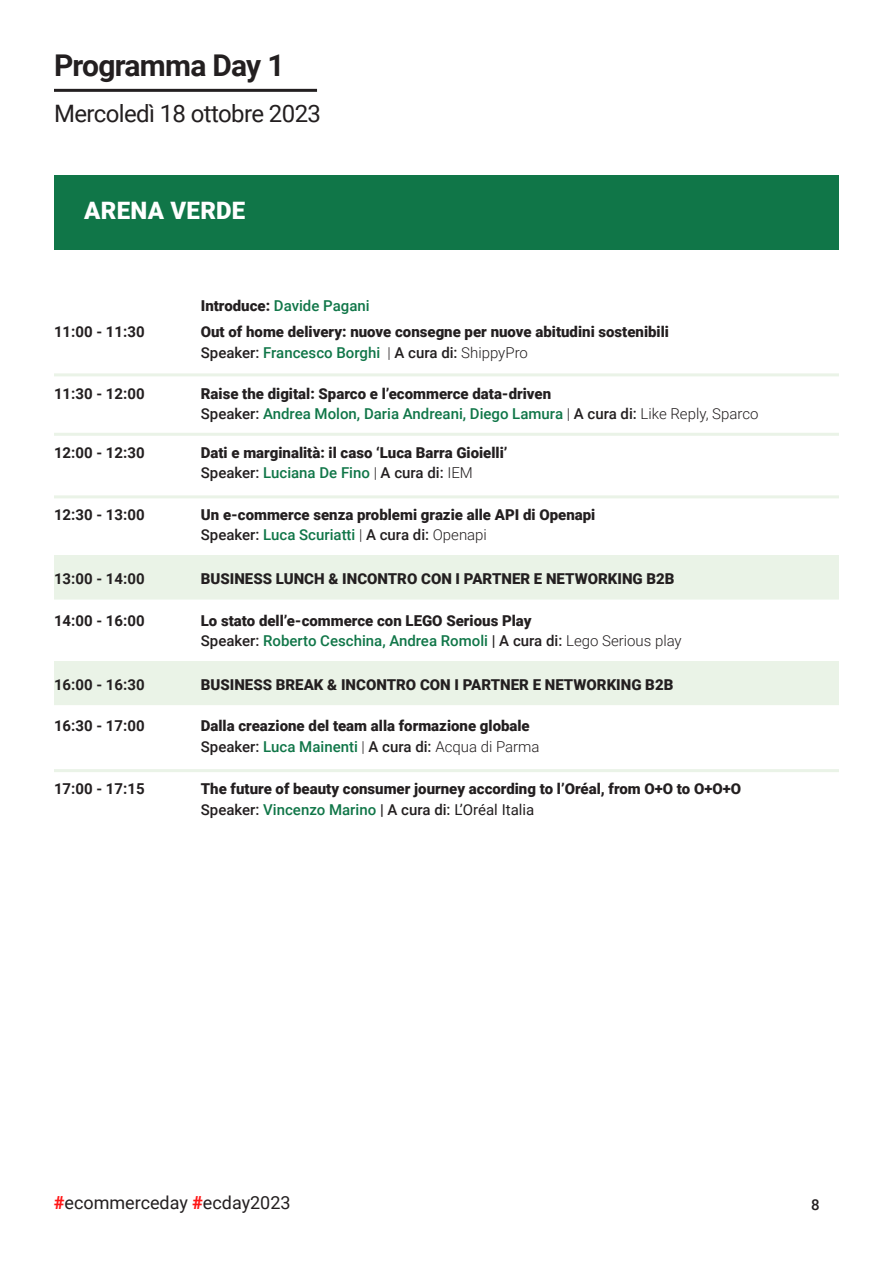
<style>
.page{position:relative;width:893px;height:1263px;background:#fff}
.page>*{position:absolute;margin:0;border:0;box-sizing:border-box;transform-origin:0 0}
.t1{font:700 30px "Roboto";letter-spacing:-.025em;color:#231f20}
.t2{font:24px "Roboto";letter-spacing:-.025em;color:#231f20}
.t3{font:900 24px "Roboto";letter-spacing:.01em;color:#fff}
.t4{font:18px "Roboto";color:#231f20}
.t5{font:900 15px "Roboto";color:#231f20}
.t6{font:500 15px "Roboto";color:#231f20}
.t7{font:500 15px "Roboto";color:#107648}
.t8{font:700 15px "Roboto";color:#231f20}
.s1{font-weight:900;color:#231f20}
.s2{color:#107648}
.s3{font-weight:300}
.s4{color:#231f20}
.s5{font-weight:300;color:#231f20}
.s6{font-weight:400}
.s7{font-weight:900;color:#ff1616}
</style>
<div class="page">
<div style="left:54px;top:175px;width:785px;height:74px;background:#107648"></div>
<div style="left:54px;top:555px;width:785px;height:42px;background:#eaf3e7"></div>
<div style="left:54px;top:661px;width:785px;height:42px;background:#eaf3e7"></div>
<hr style="left:54px;top:89px;width:263px;height:3px;background:#231f20">
<hr style="left:54px;top:373px;width:785px;height:3px;background:#eaf3e7">
<hr style="left:54px;top:495px;width:785px;height:3px;background:#eaf3e7">
<hr style="left:54px;top:433px;width:785px;height:3px;background:#eaf3e7">
<hr style="left:54px;top:596px;width:785px;height:3px;background:#eaf3e7">
<hr style="left:54px;top:702px;width:785px;height:3px;background:#eaf3e7">
<hr style="left:54px;top:769px;width:785px;height:3px;background:#eaf3e7">
<p class="t1" style="left:54px;top:44px;width:232px">Programma Day 1</p>
<p class="t2" style="left:54px;top:97px;width:269px">Mercoledì 18 ottobre 2023</p>
<p class="t3" style="left:84px;top:194px;width:163px">ARENA VERDE</p>
<p class="t7" style="left:201px;top:295px;width:170px"><span class="s1">Introduce:</span> Davide Pagani</p>
<p class="t8" style="left:54px;top:321px;width:92px">11:00 - 11:30</p>
<p class="t5" style="left:201px;top:321px;width:470px">Out of home delivery: nuove consegne per nuove abitudini sostenibili</p>
<p class="t6" style="left:201px;top:342px;width:329px">Speaker: <span class="s2">Francesco Borghi</span> <span class="s3">|</span> A cura di: <span class="s3">ShippyPro</span></p>
<p class="t8" style="left:54px;top:383px;width:92px">11:30 - 12:00</p>
<p class="t5" style="left:201px;top:383px;width:352px">Raise the digital: Sparco e l’ecommerce data-driven</p>
<p class="t7" style="left:201px;top:403px;width:559px"><span class="s4">Speaker:</span> Andrea Molon, Daria Andreani, Diego Lamura <span class="s5">|</span> <span class="s4">A cura di:</span> <span class="s5">Like Reply, Sparco</span></p>
<p class="t8" style="left:54px;top:442px;width:92px">12:00 - 12:30</p>
<p class="t5" style="left:201px;top:442px;width:308px">Dati e marginalità: il caso ‘Luca Barra Gioielli’</p>
<p class="t6" style="left:201px;top:462px;width:274px">Speaker: <span class="s2">Luciana De Fino</span> <span class="s3">|</span> A cura di: <span class="s3">IEM</span></p>
<p class="t8" style="left:54px;top:505px;width:92px">12:30 - 13:00</p>
<p class="t5" style="left:201px;top:505px;width:396px">Un e-commerce senza problemi grazie alle API di Openapi</p>
<p class="t6" style="left:201px;top:525px;width:288px">Speaker: <span class="s2">Luca Scuriatti</span> <span class="s3">|</span> A cura di: <span class="s3">Openapi</span></p>
<p class="t8" style="left:54px;top:568px;width:92px">13:00 - 14:00</p>
<p class="t5" style="left:201px;top:568px;width:475px">BUSINESS LUNCH &amp; INCONTRO CON I PARTNER E NETWORKING B2B</p>
<p class="t8" style="left:54px;top:610px;width:92px">14:00 - 16:00</p>
<p class="t5" style="left:201px;top:610px;width:332px">Lo stato dell’e-commerce con LEGO Serious Play</p>
<p class="t7" style="left:201px;top:630px;width:482px"><span class="s4">Speaker:</span> Roberto Ceschina, Andrea Romoli <span class="s4">| A cura di:</span> <span class="s5">Lego Serious play</span></p>
<p class="t8" style="left:54px;top:674px;width:92px">16:00 - 16:30</p>
<p class="t5" style="left:201px;top:674px;width:474px">BUSINESS BREAK &amp; INCONTRO CON I PARTNER E NETWORKING B2B</p>
<p class="t8" style="left:54px;top:715px;width:92px">16:30 - 17:00</p>
<p class="t5" style="left:201px;top:715px;width:330px">Dalla creazione del team alla formazione globale</p>
<p class="t6" style="left:201px;top:736px;width:340px">Speaker: <span class="s2">Luca Mainenti</span> <span class="s3">|</span> A cura di: <span class="s3">Acqua di Parma</span></p>
<p class="t8" style="left:54px;top:778px;width:92px">17:00 - 17:15</p>
<p class="t5" style="left:201px;top:778px;width:542px">The future of beauty consumer journey according to l’Oréal, from O+O to O+O+O</p>
<p class="t6" style="left:201px;top:799px;width:335px">Speaker: <span class="s2">Vincenzo Marino</span> | A cura di: <span class="s6">L’Oréal Italia</span></p>
<p class="t4" style="left:54px;top:1190px;width:238px"><span class="s7">#</span>ecommerceday <span class="s7">#</span>ecday2023</p>
<p class="t6" style="left:811px;top:1194px;width:10px">8</p>
</div>
